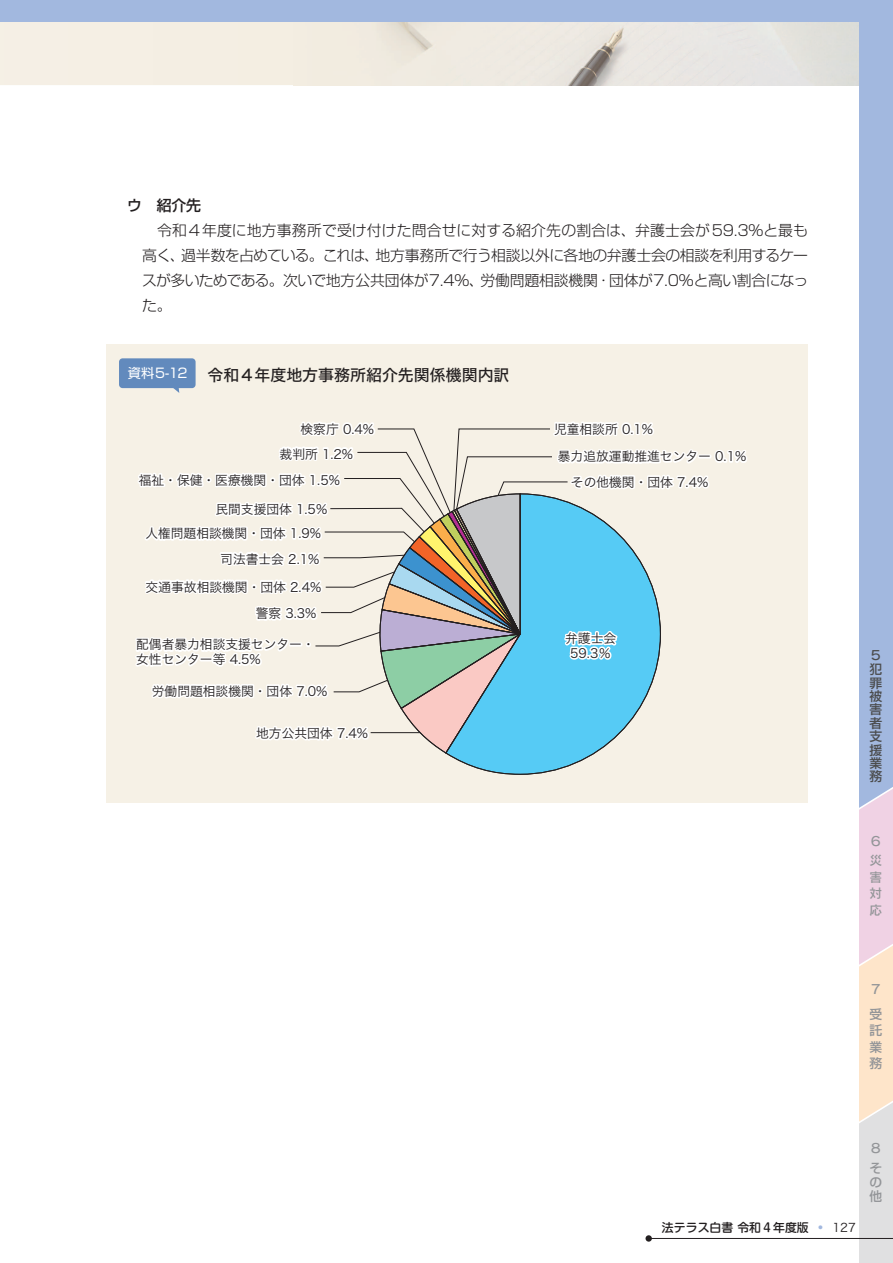
<style>
.page{position:relative;width:893px;height:1263px;background:#fff}
.page>*{position:absolute;margin:0;border:0;box-sizing:border-box;transform-origin:0 0}
.t1{font:15.9px "Hira Kaku Std W5 90 pv RKSJ H";color:#231f20}
.t2{font:14.85px/25px "Shin Go Pro Light 90 pv RKSJ H";letter-spacing:-.035em;color:#231f20;text-align:justify}
.t3{font:14.85px "Shin Go Pro Medium 90 pv RKSJ H";color:#231f20}
.t4{font:13.2px "Shin Go Pro Regular 90 pv RKSJ H";color:#fff}
.t5{font:12.75px/14.9px "Hira Kaku Std W3 90 pv RKSJ H";color:#231f20}
.t6{font:12.75px/13.4px "Shin Go Pro Medium 90 pv RKSJ H";color:#4b4c4d;text-align:justify}
.t7{font:12.75px/16.6px "Rodin Pro DB 90 pv RKSJ V";color:#939598}
.t8{font:12.75px/16.6px "Shin Go Pro Medium 90 pv RKSJ H";color:#939598;text-align:justify}
.t9{font:12.75px "Rodin Pro DB 90 pv RKSJ V";color:#4b4c4d}
.t10{font:11.85px "Shin M Go Pro Medium 90 pv RKSJ H";color:#231f20}
.s1{font-family:"Shin Go Pro Medium 90 pv RKSJ H";color:#a2b8df}
.s2{font-family:"Hira Kaku Std W3 90 pv RKSJ H"}
</style>
<div class="page">
<div style="left:0;top:21px;width:294px;height:64px;background:#f5efe4"></div>
<img style="left:294px;top:21px;width:565px;height:64px">
<div style="left:0;top:0;width:893px;height:21px;background:#a2b8df"></div>
<svg style="left:859px;top:21px;width:34px;height:1242px;background:#bfc5dd"></svg>
<div style="left:106px;top:344px;width:702px;height:459px;background:#f6f1e6"></div>
<div style="left:119px;top:358px;width:77px;height:30px;background:#628abd;border-radius:4px"></div>
<svg style="left:446px;top:754px;width:148px;height:21px"></svg>
<svg style="left:131px;top:358px;width:616px;height:396px"></svg>
<div style="left:605px;top:652px;width:6px;height:7px;border:3px solid #fff;border-radius:50%"></div>
<hr style="left:649px;top:1238px;width:244px;height:1px;background:#231f20">
<div style="left:645px;top:1235px;width:7px;height:7px;background:#231f20;border-radius:50%"></div>
<p class="t3" style="left:127px;top:200px;width:75px">ウ　紹介先</p>
<p class="t2" style="left:142px;top:220px;width:667px;text-indent:15px">令和4年度に地方事務所で受け付けた問合せに対する紹介先の割合は、弁護士会が59.3％と最も高く、過半数を占めている。これは、地方事務所で行う相談以外に各地の弁護士会の相談を利用するケースが多いためである。次いで地方公共団体が7.4%、労働問題相談機関・団体が7.0%と高い割合になった。</p>
<p class="t4" style="left:128px;top:368px;width:61px">資料5-12</p>
<p class="t1" style="left:208px;top:369px;width:303px">令和4年度地方事務所紹介先関係機関内訳</p>
<p class="t5" style="left:301px;top:423px;width:75px">検察庁 0.4%</p>
<p class="t5" style="left:558px;top:417px;width:190px;line-height:27.6px;text-indent:-4px">児童相談所 0.1%<br>暴力追放運動推進センター 0.1%</p>
<p class="t5" style="left:139px;top:442px;width:216px;line-height:26.4px;text-indent:141px">裁判所 1.2%福祉・保健・医療機関・団体 1.5%</p>
<p class="t5" style="left:571px;top:476px;width:139px">その他機関・団体 7.4%</p>
<p class="t5" style="left:215px;top:504px;width:113px">民間支援団体 1.5%</p>
<p class="t5" style="left:145px;top:528px;width:177px">人権問題相談機関・団体 1.9%</p>
<p class="t5" style="left:220px;top:553px;width:101px">司法書士会 2.1%</p>
<p class="t5" style="left:146px;top:581px;width:177px">交通事故相談機関・団体 2.4%</p>
<p class="t5" style="left:256px;top:608px;width:62px">警察 3.3%</p>
<p class="t5" style="left:136px;top:639px;width:180px">配偶者暴力相談支援センター・女性センター等 4.5%</p>
<p class="t5" style="left:152px;top:685px;width:177px">労働問題相談機関・団体 7.0%</p>
<p class="t5" style="left:256px;top:728px;width:113px">地方公共団体 7.4%</p>
<p class="t5" style="left:565px;top:633px;width:53px;text-align:center">弁護士会<br>59.3％</p>
<p class="t9" style="left:869px;top:650px;width:12px">５</p>
<p class="t6" style="left:869px;top:664px;width:14px">犯罪被害者支援業務</p>
<p class="t7" style="left:869px;top:833px;width:14px;line-height:19.2px">６災</p>
<p class="t7" style="left:869px;top:870px;width:14px;text-align:justify">害対応</p>
<p class="t7" style="left:869px;top:983px;width:12px">７</p>
<p class="t8" style="left:869px;top:1007px;width:14px">受託業務</p>
<p class="t10" style="left:662px;top:1223px;width:195px">法テラス白書 令和４年度版 <span class="s1">•</span> <span class="s2">127</span></p>
<p class="t7" style="left:869px;top:1142px;width:12px">８</p>
<p class="t8" style="left:869px;top:1162px;width:14px;line-height:14.1px">その他</p>
</div>
